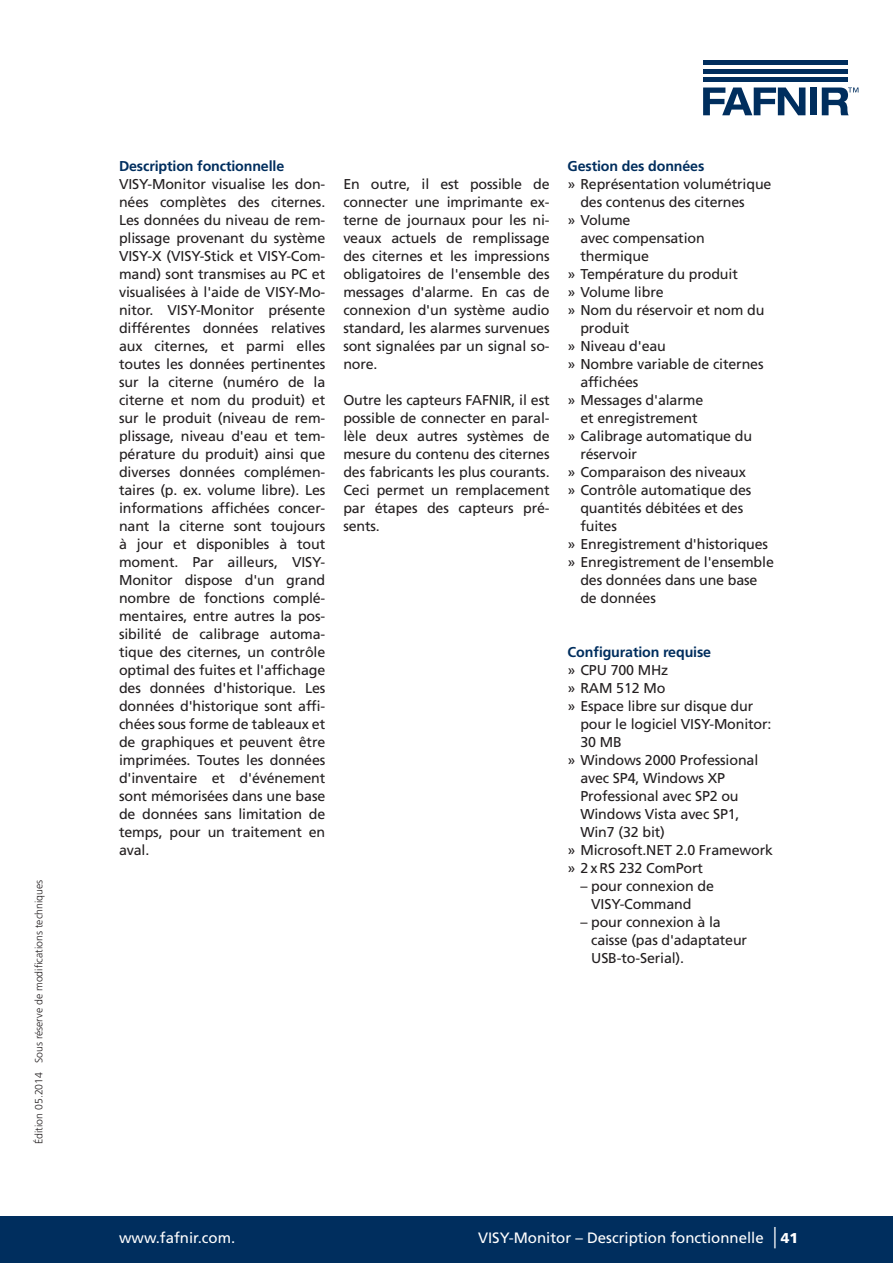
<style>
.page{position:relative;width:893px;height:1263px;background:#fff}
.page>*{position:absolute;margin:0;border:0;box-sizing:border-box;transform-origin:0 0}
.t1{font:15px "Frutiger LT Std";color:#fff}
.t2{font:14.25px/18px "Frutiger LT Std";letter-spacing:-.01em;color:#231f20;text-align:justify}
.t3{font:700 14.25px "Frutiger LT Std";letter-spacing:-.01em;color:#002e5e}
.t4{font:300 10.5px "Frutiger LT Std";color:#231f20}
.s1{font-size:21.3px}
.s2{font-weight:900;font-size:14.25px}
</style>
<div class="page">
<svg style="left:703px;top:88px;width:102px;height:27px"></svg>
<div style="left:810px;top:88px;width:7px;height:27px;background:#002e5e"></div>
<div style="left:703px;top:77px;width:145px;height:5px;background:#002e5e"></div>
<div style="left:703px;top:69px;width:145px;height:5px;background:#002e5e"></div>
<div style="left:703px;top:60px;width:145px;height:5px;background:#002e5e"></div>
<svg style="left:822px;top:88px;width:36px;height:27px"></svg>
<div style="left:0;top:1216px;width:893px;height:47px;background:#002e5e"></div>
<p class="t4" style="left:33px;top:1144px;width:266px;rotate:-90deg">Édition 05.2014 Sous réserve de modifications techniques</p>
<p class="t3" style="left:119px;top:158px;width:167px">Description fonctionnelle</p>
<p class="t2" style="left:119px;top:175px;width:208px">VISY-Monitor visualise les don&shy;nées complètes des citernes.<br>Les données du niveau de rem&shy;plissage provenant du système VISY-X (VISY-Stick et VISY-Com&shy;mand) sont transmises au PC et visualisées à l'aide de VISY-Mo&shy;nitor. VISY-Monitor présente différentes données relatives aux citernes, et parmi elles toutes les données pertinentes sur la citerne (numéro de la citerne et nom du produit) et sur le produit (niveau de rem&shy;plissage, niveau d'eau et tem&shy;pérature du produit) ainsi que diverses données complémen&shy;taires (p. ex. volume libre). Les informations affichées concer&shy;nant la citerne sont toujours à jour et disponibles à tout moment. Par ailleurs, VISY-Monitor dispose d'un grand nombre de fonctions complé&shy;mentaires, entre autres la pos&shy;sibilité de calibrage automa&shy;tique des citernes, un contrôle optimal des fuites et l'affichage des données d'historique. Les données d'historique sont affi&shy;chées sous forme de tableaux et de graphiques et peuvent être imprimées. Toutes les données d'inventaire et d'événement sont mémorisées dans une base de données sans limitation de temps, pour un traitement en aval.</p>
<p class="t2" style="left:343px;top:175px;width:208px">En outre, il est possible de connecter une imprimante ex&shy;terne de journaux pour les ni&shy;veaux actuels de remplissage des citernes et les impressions obligatoires de l'ensemble des messages d'alarme. En cas de connexion d'un système audio standard, les alarmes survenues sont signalées par un signal so&shy;nore.</p>
<p class="t2" style="left:343px;top:391px;width:208px">Outre les capteurs FAFNIR, il est possible de connecter en paral&shy;lèle deux autres systèmes de mesure du contenu des citernes des fabricants les plus courants.<br>Ceci permet un remplacement par étapes des capteurs pré&shy;sents.</p>
<p class="t3" style="left:568px;top:158px;width:138px">Gestion des données</p>
<p class="t2" style="left:568px;top:175px;width:205px">» Représentation volumétrique</p>
<p class="t2" style="left:580px;top:193px;width:166px">des contenus des citernes</p>
<p class="t2" style="left:568px;top:211px;width:64px">» Volume</p>
<p class="t2" style="left:580px;top:229px;width:126px">avec compensation</p>
<p class="t2" style="left:580px;top:247px;width:70px">thermique</p>
<p class="t2" style="left:568px;top:265px;width:172px">» Température du produit</p>
<p class="t2" style="left:568px;top:283px;width:98px">» Volume libre</p>
<p class="t2" style="left:568px;top:301px;width:198px">» Nom du réservoir et nom du</p>
<p class="t2" style="left:580px;top:319px;width:51px">produit</p>
<p class="t2" style="left:568px;top:337px;width:100px">» Niveau d'eau</p>
<p class="t2" style="left:568px;top:355px;width:197px">» Nombre variable de citernes</p>
<p class="t2" style="left:580px;top:373px;width:60px">affichées</p>
<p class="t2" style="left:568px;top:391px;width:137px">» Messages d'alarme</p>
<p class="t2" style="left:580px;top:409px;width:119px">et enregistrement</p>
<p class="t2" style="left:568px;top:427px;width:186px">» Calibrage automatique du</p>
<p class="t2" style="left:580px;top:445px;width:58px">réservoir</p>
<p class="t2" style="left:568px;top:463px;width:180px">» Comparaison des niveaux</p>
<p class="t2" style="left:568px;top:481px;width:185px">» Contrôle automatique des</p>
<p class="t2" style="left:580px;top:499px;width:164px">quantités débitées et des</p>
<p class="t2" style="left:580px;top:517px;width:38px">fuites</p>
<p class="t2" style="left:568px;top:535px;width:202px">» Enregistrement d'historiques</p>
<p class="t2" style="left:568px;top:553px;width:208px">» Enregistrement de l'ensemble</p>
<p class="t2" style="left:580px;top:571px;width:179px">des données dans une base</p>
<p class="t2" style="left:580px;top:589px;width:77px">de données</p>
<p class="t3" style="left:568px;top:644px;width:145px">Configuration requise</p>
<p class="t2" style="left:568px;top:661px;width:102px">» CPU 700 MHz</p>
<p class="t2" style="left:568px;top:679px;width:99px">» RAM 512 Mo</p>
<p class="t2" style="left:568px;top:697px;width:187px">» Espace libre sur disque dur</p>
<p class="t2" style="left:580px;top:715px;width:193px">pour le logiciel VISY-Monitor:</p>
<p class="t2" style="left:580px;top:733px;width:43px">30 MB</p>
<p class="t2" style="left:568px;top:751px;width:192px">» Windows 2000 Professional</p>
<p class="t2" style="left:580px;top:769px;width:146px">avec SP4, Windows XP</p>
<p class="t2" style="left:580px;top:787px;width:160px">Professional avec SP2 ou</p>
<p class="t2" style="left:580px;top:805px;width:161px">Windows Vista avec SP1,</p>
<p class="t2" style="left:580px;top:823px;width:86px">Win7 (32 bit)</p>
<p class="t2" style="left:568px;top:841px;width:207px">» Microsoft.NET 2.0 Framework</p>
<p class="t2" style="left:568px;top:859px;width:137px">» 2 x RS 232 ComPort</p>
<p class="t2" style="left:591px;top:877px;width:124px;text-indent:-11px">– pour connexion de<br>VISY-Command</p>
<p class="t2" style="left:591px;top:913px;width:157px;text-align:left;text-indent:-11px">– pour connexion à la caisse (pas d'adaptateur<br>USB-to-Serial).</p>
<p class="t1" style="left:119px;top:1229px;width:118px">www.fafnir.com.</p>
<p class="t1" style="left:478px;top:1229px;width:322px">VISY-Monitor – Description fonctionnelle <span class="s1">|</span> <span class="s2">41</span></p>
</div>
